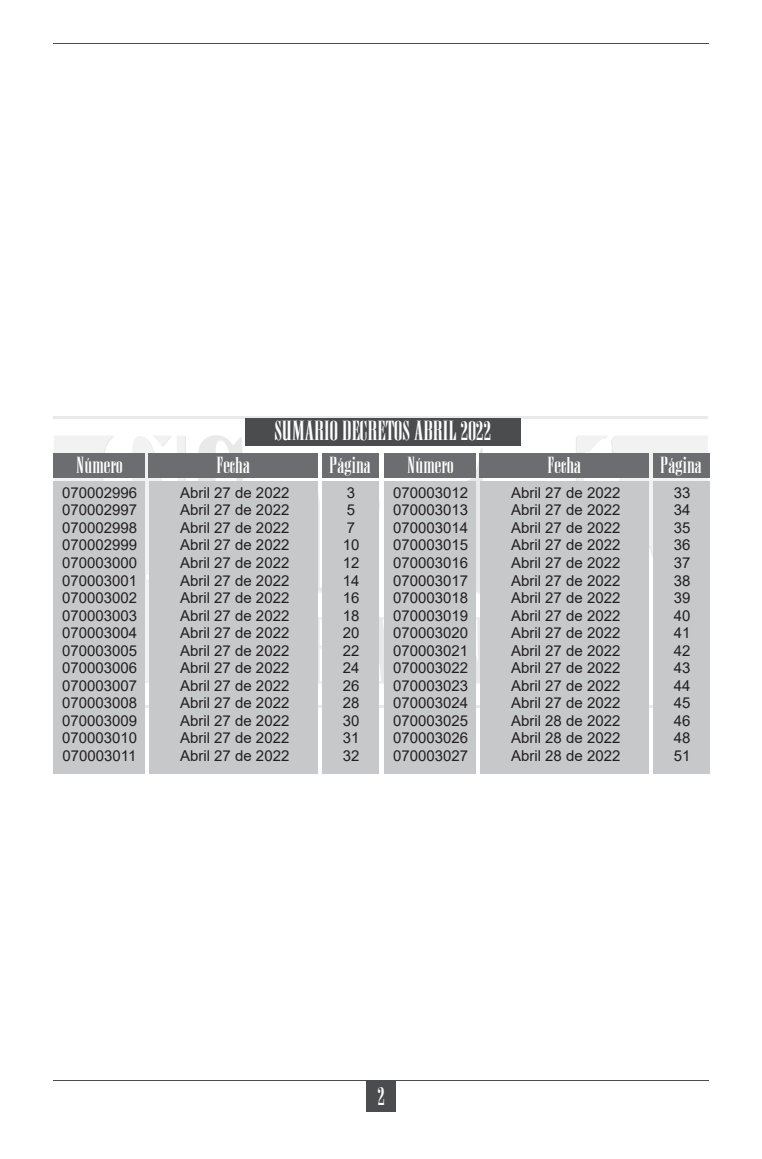
<style>
.page{position:relative;width:762px;height:1159px;background:#fff}
.page>*{position:absolute;margin:0;border:0;box-sizing:border-box;transform-origin:0 0}
.t1{font:23.75px "Anatevka";color:#fff}
.t2{font:22.5px "Anatevka";color:#fff}
.t3{font:20px "Anatevka";color:#fff}
.t4{font:15px "Arial";color:#231f20}
</style>
<div class="page">
<svg style="left:198px;top:435px;width:55px;height:46px"></svg>
<svg style="left:318px;top:495px;width:4px;height:98px"></svg>
<svg style="left:378px;top:481px;width:1px;height:113px"></svg>
<svg style="left:468px;top:448px;width:15px;height:146px"></svg>
<svg style="left:318px;top:617px;width:163px;height:67px"></svg>
<hr style="left:54px;top:705px;width:654px;height:2px;background:#4b4c4d">
<hr style="left:54px;top:416px;width:654px;height:2px;background:#4b4c4d">
<svg style="left:132px;top:436px;width:54px;height:253px"></svg>
<svg style="left:54px;top:436px;width:60px;height:45px"></svg>
<svg style="left:576px;top:436px;width:132px;height:121px"></svg>
<div style="left:366px;top:1080px;width:30px;height:31px;background:#4b4c4d"></div>
<hr style="left:53px;top:1080px;width:656px;height:1px;background:#4b4c4d">
<hr style="left:53px;top:43px;width:656px;height:1px;background:#4b4c4d">
<div style="left:54px;top:453px;width:91px;height:25px;background:#6c6d70"></div>
<div style="left:385px;top:453px;width:91px;height:25px;background:#6c6d70"></div>
<div style="left:149px;top:453px;width:169px;height:25px;background:#6c6d70"></div>
<div style="left:479px;top:453px;width:170px;height:25px;background:#6c6d70"></div>
<div style="left:322px;top:453px;width:56px;height:25px;background:#6c6d70"></div>
<div style="left:653px;top:453px;width:56px;height:25px;background:#6c6d70"></div>
<div style="left:54px;top:481px;width:91px;height:293px;background:#c7c8ca"></div>
<div style="left:385px;top:481px;width:91px;height:293px;background:#c7c8ca"></div>
<div style="left:150px;top:481px;width:168px;height:293px;background:#c7c8ca"></div>
<div style="left:481px;top:481px;width:168px;height:293px;background:#c7c8ca"></div>
<div style="left:322px;top:481px;width:56px;height:293px;background:#c7c8ca"></div>
<div style="left:653px;top:481px;width:56px;height:293px;background:#c7c8ca"></div>
<div style="left:245px;top:418px;width:275px;height:27px;background:#4b4c4d"></div>
<p class="t1" style="left:274px;top:416px;width:218px">SUMARIO DECRETOS ABRIL 2022</p>
<p class="t3" style="left:76px;top:453px;width:47px">Número</p>
<p class="t3" style="left:407px;top:453px;width:47px">Número</p>
<p class="t4" style="left:62px;top:482px;width:77px">070002996</p>
<p class="t4" style="left:62px;top:500px;width:77px">070002997</p>
<p class="t4" style="left:62px;top:517px;width:77px">070002998</p>
<p class="t4" style="left:62px;top:535px;width:77px">070002999</p>
<p class="t4" style="left:62px;top:552px;width:77px">070003000</p>
<p class="t4" style="left:62px;top:570px;width:77px">070003001</p>
<p class="t4" style="left:62px;top:587px;width:77px">070003002</p>
<p class="t4" style="left:62px;top:605px;width:77px">070003003</p>
<p class="t4" style="left:62px;top:622px;width:77px">070003004</p>
<p class="t4" style="left:62px;top:640px;width:77px">070003005</p>
<p class="t4" style="left:62px;top:657px;width:77px">070003006</p>
<p class="t4" style="left:62px;top:675px;width:77px">070003007</p>
<p class="t4" style="left:62px;top:692px;width:77px">070003008</p>
<p class="t4" style="left:62px;top:710px;width:77px">070003009</p>
<p class="t4" style="left:62px;top:727px;width:77px">070003010</p>
<p class="t4" style="left:63px;top:745px;width:75px">070003011</p>
<p class="t3" style="left:216px;top:453px;width:35px">Fecha</p>
<p class="t3" style="left:547px;top:453px;width:35px">Fecha</p>
<p class="t4" style="left:180px;top:482px;width:111px">Abril 27 de 2022</p>
<p class="t4" style="left:180px;top:500px;width:111px">Abril 27 de 2022</p>
<p class="t4" style="left:180px;top:517px;width:111px">Abril 27 de 2022</p>
<p class="t4" style="left:180px;top:535px;width:111px">Abril 27 de 2022</p>
<p class="t4" style="left:180px;top:552px;width:111px">Abril 27 de 2022</p>
<p class="t4" style="left:180px;top:570px;width:111px">Abril 27 de 2022</p>
<p class="t4" style="left:180px;top:587px;width:111px">Abril 27 de 2022</p>
<p class="t4" style="left:180px;top:605px;width:111px">Abril 27 de 2022</p>
<p class="t4" style="left:180px;top:622px;width:111px">Abril 27 de 2022</p>
<p class="t4" style="left:180px;top:640px;width:111px">Abril 27 de 2022</p>
<p class="t4" style="left:180px;top:657px;width:111px">Abril 27 de 2022</p>
<p class="t4" style="left:180px;top:675px;width:111px">Abril 27 de 2022</p>
<p class="t4" style="left:180px;top:692px;width:111px">Abril 27 de 2022</p>
<p class="t4" style="left:180px;top:710px;width:111px">Abril 27 de 2022</p>
<p class="t4" style="left:180px;top:727px;width:111px">Abril 27 de 2022</p>
<p class="t4" style="left:180px;top:745px;width:111px">Abril 27 de 2022</p>
<p class="t3" style="left:329px;top:453px;width:43px">Página</p>
<p class="t3" style="left:660px;top:453px;width:43px">Página</p>
<p class="t4" style="left:347px;top:482px;width:10px">3</p>
<p class="t4" style="left:347px;top:500px;width:10px">5</p>
<p class="t4" style="left:347px;top:517px;width:10px">7</p>
<p class="t4" style="left:343px;top:535px;width:18px">10</p>
<p class="t4" style="left:343px;top:552px;width:18px">12</p>
<p class="t4" style="left:343px;top:570px;width:18px">14</p>
<p class="t4" style="left:343px;top:587px;width:18px">16</p>
<p class="t4" style="left:343px;top:605px;width:18px">18</p>
<p class="t4" style="left:343px;top:622px;width:18px">20</p>
<p class="t4" style="left:343px;top:640px;width:18px">22</p>
<p class="t4" style="left:343px;top:657px;width:18px">24</p>
<p class="t4" style="left:343px;top:675px;width:18px">26</p>
<p class="t4" style="left:343px;top:692px;width:18px">28</p>
<p class="t4" style="left:343px;top:710px;width:18px">30</p>
<p class="t4" style="left:343px;top:727px;width:18px">31</p>
<p class="t4" style="left:343px;top:745px;width:18px">32</p>
<p class="t4" style="left:393px;top:482px;width:77px">070003012</p>
<p class="t4" style="left:393px;top:500px;width:77px">070003013</p>
<p class="t4" style="left:393px;top:517px;width:77px">070003014</p>
<p class="t4" style="left:393px;top:535px;width:77px">070003015</p>
<p class="t4" style="left:393px;top:552px;width:77px">070003016</p>
<p class="t4" style="left:393px;top:570px;width:77px">070003017</p>
<p class="t4" style="left:393px;top:587px;width:77px">070003018</p>
<p class="t4" style="left:393px;top:605px;width:77px">070003019</p>
<p class="t4" style="left:393px;top:622px;width:77px">070003020</p>
<p class="t4" style="left:393px;top:640px;width:77px">070003021</p>
<p class="t4" style="left:393px;top:657px;width:77px">070003022</p>
<p class="t4" style="left:393px;top:675px;width:77px">070003023</p>
<p class="t4" style="left:393px;top:692px;width:77px">070003024</p>
<p class="t4" style="left:393px;top:710px;width:77px">070003025</p>
<p class="t4" style="left:393px;top:727px;width:77px">070003026</p>
<p class="t4" style="left:393px;top:745px;width:77px">070003027</p>
<p class="t4" style="left:511px;top:482px;width:111px">Abril 27 de 2022</p>
<p class="t4" style="left:511px;top:500px;width:111px">Abril 27 de 2022</p>
<p class="t4" style="left:511px;top:517px;width:111px">Abril 27 de 2022</p>
<p class="t4" style="left:511px;top:535px;width:111px">Abril 27 de 2022</p>
<p class="t4" style="left:511px;top:552px;width:111px">Abril 27 de 2022</p>
<p class="t4" style="left:511px;top:570px;width:111px">Abril 27 de 2022</p>
<p class="t4" style="left:511px;top:587px;width:111px">Abril 27 de 2022</p>
<p class="t4" style="left:511px;top:605px;width:111px">Abril 27 de 2022</p>
<p class="t4" style="left:511px;top:622px;width:111px">Abril 27 de 2022</p>
<p class="t4" style="left:511px;top:640px;width:111px">Abril 27 de 2022</p>
<p class="t4" style="left:511px;top:657px;width:111px">Abril 27 de 2022</p>
<p class="t4" style="left:511px;top:675px;width:111px">Abril 27 de 2022</p>
<p class="t4" style="left:511px;top:692px;width:111px">Abril 27 de 2022</p>
<p class="t4" style="left:511px;top:710px;width:111px">Abril 28 de 2022</p>
<p class="t4" style="left:511px;top:727px;width:111px">Abril 28 de 2022</p>
<p class="t4" style="left:511px;top:745px;width:111px">Abril 28 de 2022</p>
<p class="t4" style="left:674px;top:482px;width:18px">33</p>
<p class="t4" style="left:674px;top:500px;width:18px">34</p>
<p class="t4" style="left:674px;top:517px;width:18px">35</p>
<p class="t4" style="left:674px;top:535px;width:18px">36</p>
<p class="t4" style="left:674px;top:552px;width:18px">37</p>
<p class="t4" style="left:674px;top:570px;width:18px">38</p>
<p class="t4" style="left:674px;top:587px;width:18px">39</p>
<p class="t4" style="left:674px;top:605px;width:18px">40</p>
<p class="t4" style="left:674px;top:622px;width:18px">41</p>
<p class="t4" style="left:674px;top:640px;width:18px">42</p>
<p class="t4" style="left:674px;top:657px;width:18px">43</p>
<p class="t4" style="left:674px;top:675px;width:18px">44</p>
<p class="t4" style="left:674px;top:692px;width:18px">45</p>
<p class="t4" style="left:674px;top:710px;width:18px">46</p>
<p class="t4" style="left:674px;top:727px;width:18px">48</p>
<p class="t4" style="left:674px;top:745px;width:18px">51</p>
<p class="t2" style="left:377px;top:1082px;width:9px">2</p>
</div>
